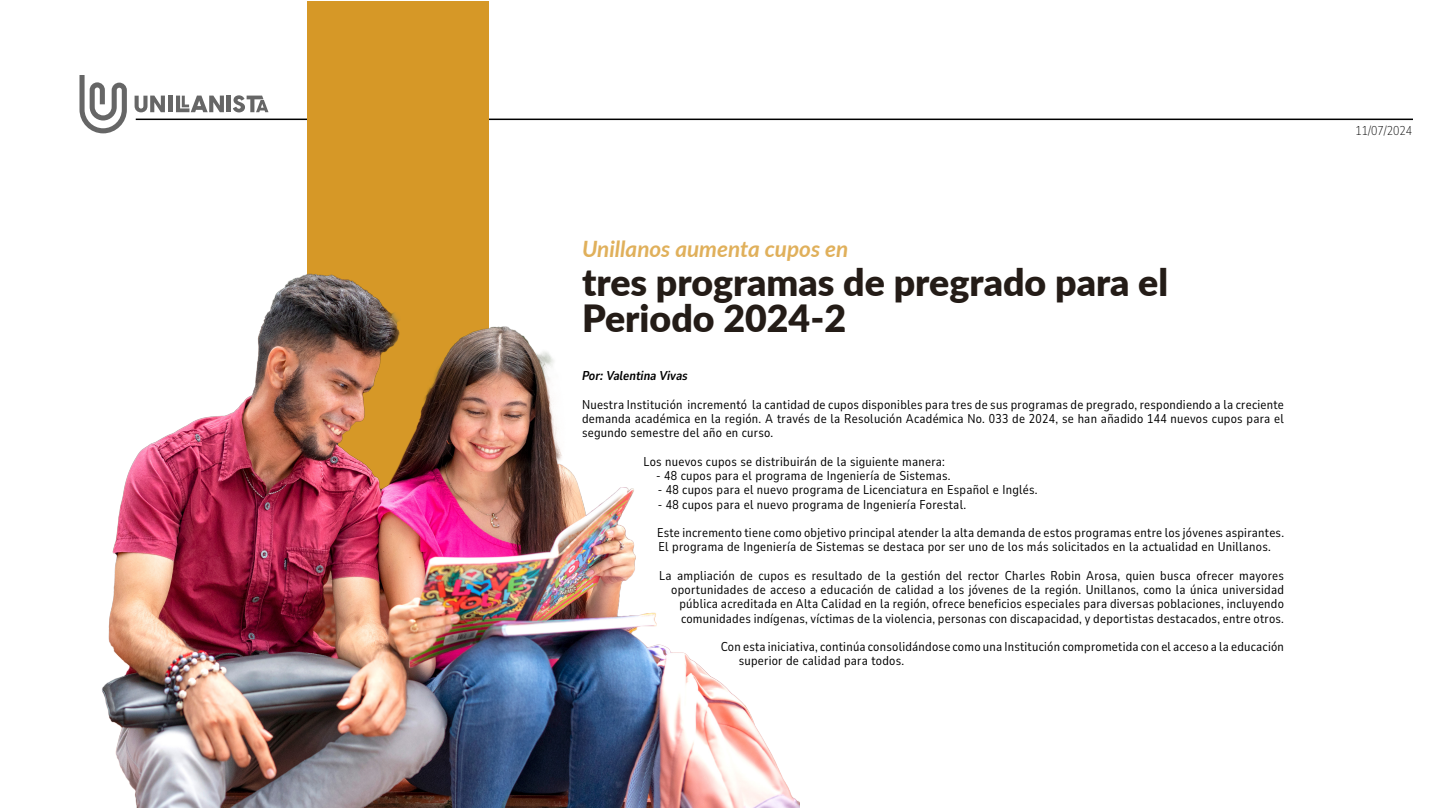
<style>
.page{position:relative;width:1440px;height:810px;background:#fff}
.page>*{position:absolute;margin:0;border:0;box-sizing:border-box;transform-origin:0 0}
.t1{font:900 37.5px/36px "Lato";color:#241c17}
.t2{font:italic 700 22.5px "Lato";color:#e0b05b}
.t3{font:12.75px/14.2px "Nunito Sans 10 pt Condensed";letter-spacing:.02em;color:#000}
.t4{font:italic 700 12.75px "Nunito Sans 10 pt Condensed";color:#000}
.t5{font:200 12.75px "Nunito Sans 10 pt Condensed";color:#000}
</style>
<div class="page">
<hr style="left:136px;top:119px;width:1277px;height:1px;background:#000">
<div style="left:168px;top:96px;width:5px;height:16px;background:#666"></div>
<svg style="left:176px;top:96px;width:48px;height:16px"></svg>
<hr style="left:227px;top:96px;width:4px;height:16px;background:#666">
<svg style="left:233px;top:95px;width:35px;height:17px"></svg>
<svg style="left:135px;top:96px;width:30px;height:16px"></svg>
<svg style="left:80px;top:75px;width:47px;height:58px"></svg>
<div style="left:308px;top:2px;width:181px;height:570px;background:#d69827"></div>
<img style="left:102px;top:257px;width:697px;height:550px">
<h2 class="t2" style="left:582px;top:232px;width:268px">Unillanos aumenta cupos en</h2>
<h1 class="t1" style="left:582px;top:262px;width:588px">tres programas de pregrado para el<br>Periodo 2024-2</h1>
<p class="t4" style="left:582px;top:367px;width:107px">Por: Valentina Vivas</p>
<p class="t3" style="left:582px;top:397px;width:704px;text-align:justify">Nuestra Institución incrementó la cantidad de cupos disponibles para tres de sus programas de pregrado, respondiendo a la creciente demanda académica en la región. A través de la Resolución Académica No. 033 de 2024, se han añadido 144 nuevos cupos para el segundo semestre del año en curso.</p>
<p class="t3" style="left:644px;top:454px;width:303px">Los nuevos cupos se distribuirán de la siguiente manera:</p>
<p class="t3" style="left:656px;top:468px;width:296px">- 48 cupos para el programa de Ingeniería de Sistemas.</p>
<p class="t3" style="left:658px;top:482px;width:381px">- 48 cupos para el nuevo programa de Licenciatura en Español e Inglés.</p>
<p class="t3" style="left:658px;top:497px;width:310px">- 48 cupos para el nuevo programa de Ingeniería Forestal.</p>
<p class="t3" style="left:657px;top:525px;width:629px">Este incremento tiene como objetivo principal atender la alta demanda de estos programas entre los jóvenes aspirantes.<br>El programa de Ingeniería de Sistemas se destaca por ser uno de los más solicitados en la actualidad en Unillanos.</p>
<p class="t3" style="left:659px;top:568px;width:626px;text-align:right">La ampliación de cupos es resultado de la gestión del rector Charles Robin Arosa, quien busca ofrecer mayores oportunidades de acceso a educación de calidad a los jóvenes de la región. Unillanos, como la única universidad pública acreditada en Alta Calidad en la región, ofrece beneficios especiales para diversas poblaciones, incluyendo comunidades indígenas, víctimas de la violencia, personas con discapacidad, y deportistas destacados, entre otros.</p>
<p class="t3" style="left:739px;top:639px;width:547px;text-indent:-18px">Con esta iniciativa, continúa consolidándose como una Institución comprometida con el acceso a la educación superior de calidad para todos.</p>
<p class="t5" style="left:1356px;top:122px;width:58px">11/07/2024</p>
</div>
